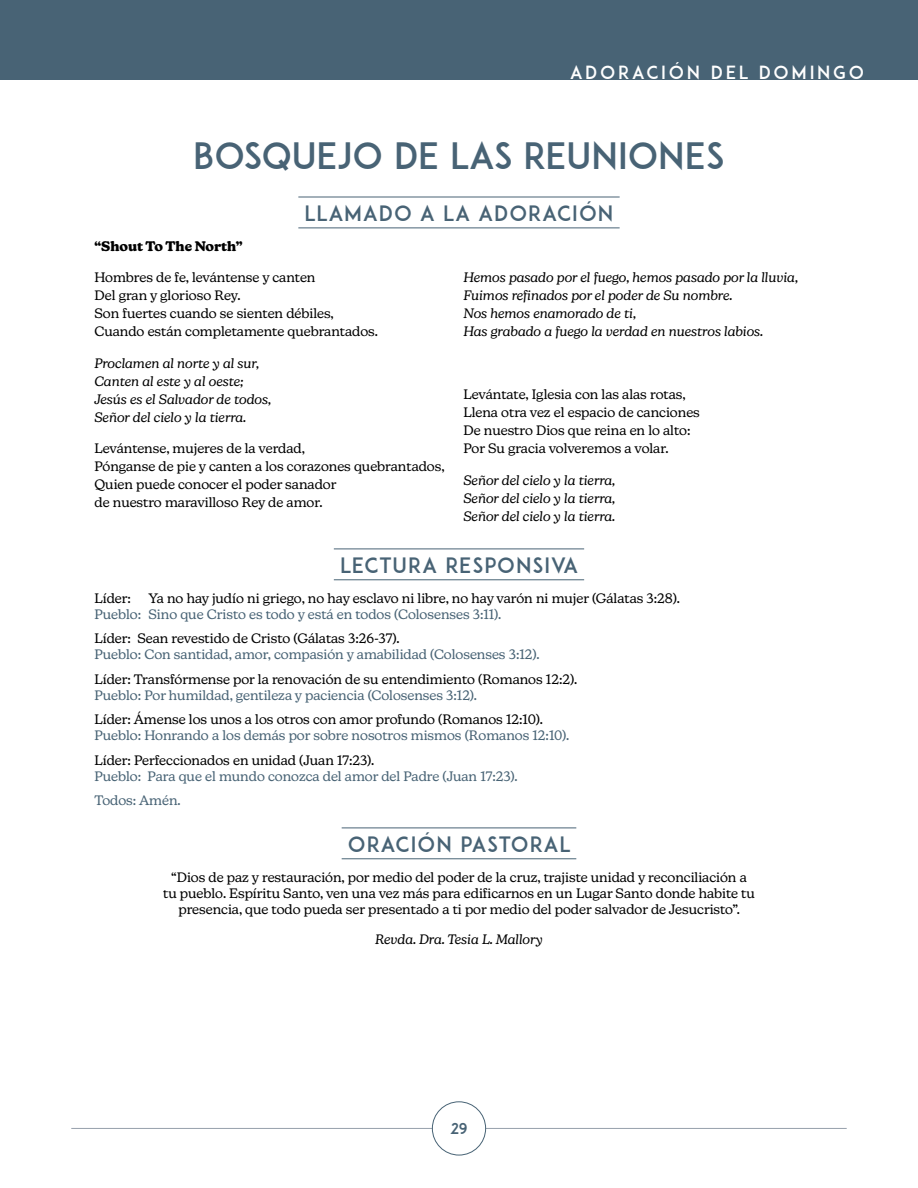
<style>
.page{position:relative;width:918px;height:1188px;background:#fff}
.page>*{position:absolute;margin:0;border:0;box-sizing:border-box;transform-origin:0 0}
.t1{font:36px "ADAM.CGPRO";color:#486375}
.t2{font:21px "ADAM.CGPRO";letter-spacing:.05em;color:#486375}
.t3{font:18px "ADAM.CGPRO";letter-spacing:.15em;color:#fff}
.t4{font:15px "ADAM.CGPRO";color:#486375}
.t5{font:13.5px/18px "New Kansas";color:#000}
.t6{font:italic 13.5px/18px "New Kansas";color:#000}
.t7{font:13.5px/24.3px "New Kansas";color:#486375}
.t8{font:700 13.5px "New Kansas";color:#000}
</style>
<div class="page">
<div style="left:0;top:0;width:918px;height:79px;background:#486375"></div>
<hr style="left:71px;top:1128px;width:776px;height:1px;background:#969fab">
<div style="left:432px;top:1102px;width:54px;height:53px;background:#fff;border-radius:50%"></div>
<div style="left:432px;top:1101px;width:54px;height:54px;border:1px solid #486375;border-radius:50%"></div>
<hr style="left:298px;top:197px;width:322px;height:1px;background:#486375">
<hr style="left:298px;top:228px;width:322px;height:1px;background:#486375">
<hr style="left:334px;top:549px;width:250px;height:1px;background:#486375">
<hr style="left:334px;top:580px;width:250px;height:1px;background:#486375">
<hr style="left:342px;top:828px;width:234px;height:1px;background:#486375">
<hr style="left:342px;top:859px;width:234px;height:1px;background:#486375">
<h3 class="t3" style="left:570px;top:62px;width:295px">ADORACIÓN DEL DOMINGO</h3>
<h1 class="t1" style="left:193px;top:134px;width:533px">BOSQUEJO DE LAS REUNIONES</h1>
<h2 class="t2" style="left:305px;top:200px;width:310px">LLAMADO A LA ADORACIÓN</h2>
<p class="t8" style="left:94px;top:238px;width:150px">“Shout To The North”</p>
<p class="t5" style="left:94px;top:268px;width:285px">Hombres de fe, levántense y canten<br>Del gran y glorioso Rey.<br>Son fuertes cuando se sienten débiles, Cuando están completamente quebrantados.</p>
<p class="t6" style="left:94px;top:354px;width:178px">Proclamen al norte y al sur,<br>Canten al este y al oeste;<br>Jesús es el Salvador de todos,<br>Señor del cielo y la tierra.</p>
<p class="t5" style="left:94px;top:439px;width:352px">Levántense, mujeres de la verdad,<br>Pónganse de pie y canten a los corazones quebrantados, Quien puede conocer el poder sanador<br>de nuestro maravilloso Rey de amor.</p>
<p class="t6" style="left:463px;top:268px;width:336px">Hemos pasado por el fuego, hemos pasado por la lluvia, Fuimos refinados por el poder de Su nombre.<br>Nos hemos enamorado de ti,<br>Has grabado a fuego la verdad en nuestros labios.</p>
<p class="t5" style="left:463px;top:385px;width:238px">Levántate, Iglesia con las alas rotas, Llena otra vez el espacio de canciones De nuestro Dios que reina en lo alto:<br>Por Su gracia volveremos a volar.</p>
<p class="t6" style="left:463px;top:471px;width:153px;text-align:justify">Señor del cielo y la tierra, Señor del cielo y la tierra, Señor del cielo y la tierra.</p>
<h2 class="t2" style="left:340px;top:552px;width:239px">LECTURA RESPONSIVA</h2>
<p class="t5" style="left:94px;top:589px;width:38px">Líder:</p>
<p class="t5" style="left:148px;top:589px;width:533px">Ya no hay judío ni griego, no hay esclavo ni libre, no hay varón ni mujer (Gálatas 3:28).</p>
<p class="t7" style="left:94px;top:602px;width:408px">Pueblo: Sino que Cristo es todo y está en todos (Colosenses 3:11).</p>
<p class="t5" style="left:94px;top:629px;width:307px">Líder: Sean revestido de Cristo (Gálatas 3:26-37).</p>
<p class="t7" style="left:94px;top:642px;width:447px">Pueblo: Con santidad, amor, compasión y amabilidad (Colosenses 3:12).</p>
<p class="t5" style="left:94px;top:670px;width:484px">Líder: Transfórmense por la renovación de su entendimiento (Romanos 12:2).</p>
<p class="t7" style="left:94px;top:683px;width:384px">Pueblo: Por humildad, gentileza y paciencia (Colosenses 3:12).</p>
<p class="t5" style="left:94px;top:710px;width:450px">Líder: Ámense los unos a los otros con amor profundo (Romanos 12:10).</p>
<p class="t7" style="left:94px;top:723px;width:476px">Pueblo: Honrando a los demás por sobre nosotros mismos (Romanos 12:10).</p>
<p class="t5" style="left:94px;top:751px;width:281px">Líder: Perfeccionados en unidad (Juan 17:23).</p>
<p class="t7" style="left:94px;top:764px;width:425px">Pueblo: Para que el mundo conozca del amor del Padre (Juan 17:23).<br>Todos: Amén.</p>
<h2 class="t2" style="left:348px;top:831px;width:224px">ORACIÓN PASTORAL</h2>
<p class="t5" style="left:163px;top:869px;width:593px;line-height:16.2px;text-align:center">“Dios de paz y restauración, por medio del poder de la cruz, trajiste unidad y reconciliación a tu pueblo. Espíritu Santo, ven una vez más para edificarnos en un Lugar Santo donde habite tu presencia, que todo pueda ser presentado a ti por medio del poder salvador de Jesucristo”.</p>
<p class="t6" style="left:375px;top:930px;width:169px">Revda. Dra. Tesia L. Mallory</p>
<p class="t4" style="left:450px;top:1119px;width:19px">29</p>
</div>
